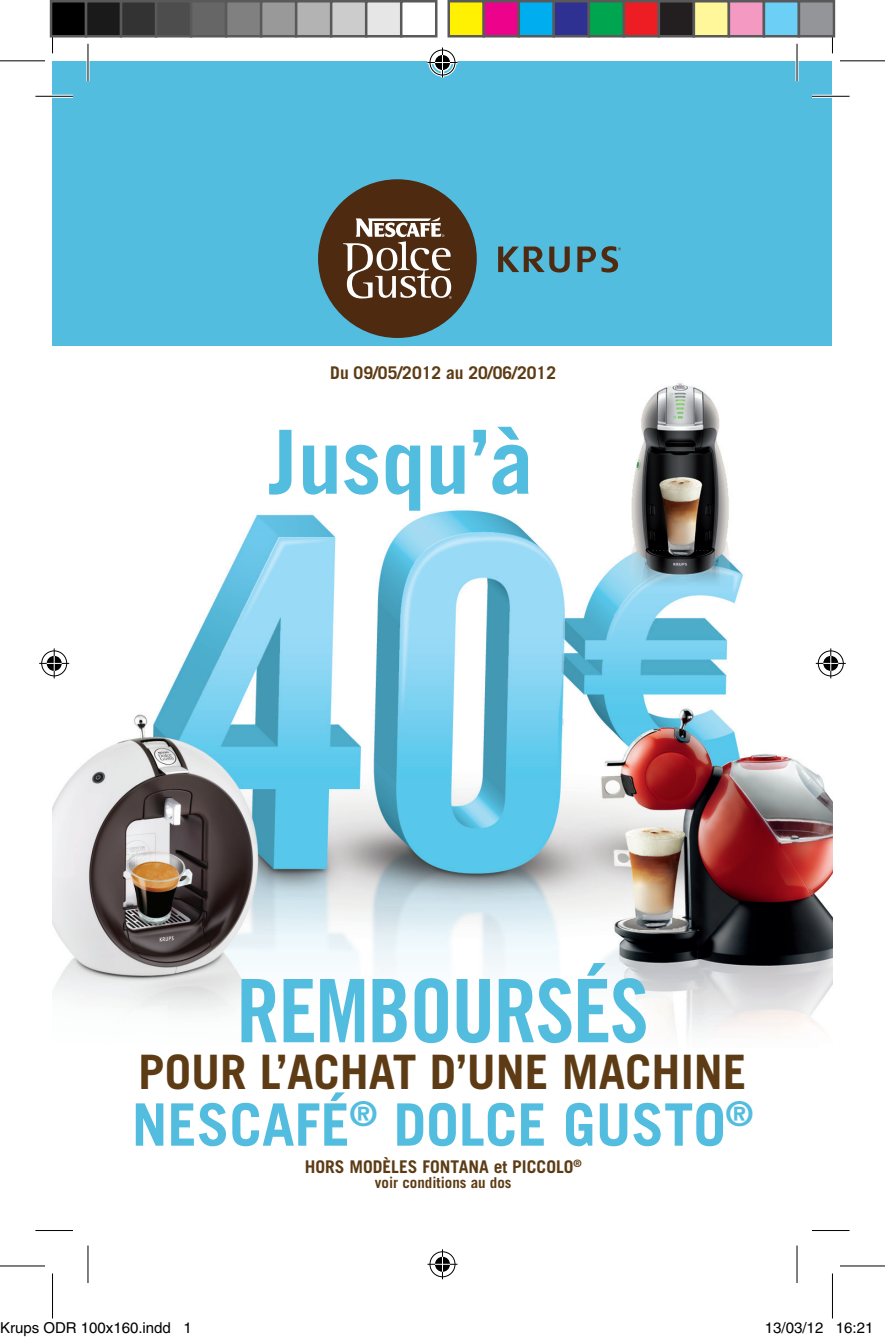
<style>
.page{position:relative;width:885px;height:1341px;background:#fff}
.page>*{position:absolute;margin:0;border:0;box-sizing:border-box;transform-origin:0 0}
.t1{font:700 88.5px "Trade Gothic";color:#53bddf}
.t2{font:87.5px "Trade Gothic Bold Cond Twenty";letter-spacing:-.02em;color:#53bddf}
.t3{font:700 58.5px "Trade Gothic";color:#53bddf}
.t4{font:700 47.5px "Trade Gothic";color:#5d3b14}
.t5{font:700 17.5px "Trade Gothic";color:#5d3b14}
.t6{font:15px "Helvetica";color:#000}
.t7{font:700 15px "Trade Gothic";color:#5d3b14}
</style>
<div class="page">
<img style="left:52px;top:345px;width:780px;height:920px">
<div style="left:52px;top:61px;width:780px;height:284px;background:#53bddf"></div>
<svg style="left:498px;top:246px;width:71px;height:26px"></svg>
<svg style="left:577px;top:246px;width:44px;height:26px"></svg>
<div style="left:318px;top:179px;width:159px;height:159px;background:#4e2a11;border-radius:50%"></div>
<svg style="left:343px;top:217px;width:108px;height:82px"></svg>
<hr style="left:35px;top:95px;width:38px;height:3px;background:#fff">
<hr style="left:812px;top:95px;width:37px;height:3px;background:#fff">
<hr style="left:35px;top:1229px;width:38px;height:3px;background:#fff">
<hr style="left:812px;top:1229px;width:37px;height:3px;background:#fff">
<hr style="left:86px;top:44px;width:3px;height:37px;background:#fff">
<hr style="left:86px;top:1245px;width:3px;height:38px;background:#fff">
<hr style="left:795px;top:44px;width:3px;height:37px;background:#fff">
<hr style="left:795px;top:1245px;width:3px;height:38px;background:#fff">
<hr style="left:35px;top:96px;width:38px;height:1px;background:#000">
<hr style="left:812px;top:96px;width:37px;height:1px;background:#000">
<hr style="left:35px;top:1230px;width:38px;height:1px;background:#000">
<hr style="left:812px;top:1230px;width:37px;height:1px;background:#000">
<hr style="left:88px;top:44px;width:1px;height:37px;background:#000">
<hr style="left:88px;top:1245px;width:1px;height:38px;background:#000">
<hr style="left:796px;top:44px;width:1px;height:37px;background:#000">
<hr style="left:796px;top:1245px;width:1px;height:38px;background:#000">
<hr style="left:0;top:60px;width:45px;height:1px;background:#000">
<hr style="left:840px;top:60px;width:45px;height:1px;background:#000">
<hr style="left:0;top:1265px;width:45px;height:1px;background:#000">
<hr style="left:840px;top:1265px;width:45px;height:1px;background:#000">
<hr style="left:52px;top:8px;width:1px;height:45px;background:#000">
<hr style="left:52px;top:1273px;width:1px;height:45px;background:#000">
<hr style="left:832px;top:8px;width:1px;height:45px;background:#000">
<hr style="left:832px;top:1273px;width:1px;height:45px;background:#000">
<div style="left:428px;top:48px;width:28px;height:29px;border:3px solid #fff;border-radius:50%"></div>
<hr style="left:427px;top:61px;width:30px;height:3px;background:#fff">
<hr style="left:441px;top:48px;width:3px;height:30px;background:#fff">
<div style="left:433px;top:53px;width:18px;height:19px;border:3px solid #fff;border-radius:50%"></div>
<div style="left:429px;top:50px;width:26px;height:25px;border:1px solid #000;border-radius:50%"></div>
<hr style="left:427px;top:62px;width:30px;height:1px;background:#000">
<hr style="left:442px;top:48px;width:1px;height:30px;background:#000">
<svg style="left:435px;top:55px;width:15px;height:15px"></svg>
<div style="left:428px;top:1250px;width:28px;height:28px;border:3px solid #fff;border-radius:50%"></div>
<hr style="left:427px;top:1262px;width:30px;height:3px;background:#fff">
<hr style="left:441px;top:1249px;width:3px;height:30px;background:#fff">
<div style="left:433px;top:1255px;width:18px;height:18px;border:3px solid #fff;border-radius:50%"></div>
<div style="left:429px;top:1251px;width:26px;height:26px;border:1px solid #000;border-radius:50%"></div>
<hr style="left:427px;top:1263px;width:30px;height:1px;background:#000">
<hr style="left:442px;top:1249px;width:1px;height:30px;background:#000">
<svg style="left:435px;top:1256px;width:15px;height:15px"></svg>
<div style="left:40px;top:649px;width:28px;height:28px;border:3px solid #fff;border-radius:50%"></div>
<hr style="left:39px;top:662px;width:30px;height:3px;background:#fff">
<hr style="left:53px;top:648px;width:3px;height:30px;background:#fff">
<div style="left:45px;top:654px;width:18px;height:18px;border:3px solid #fff;border-radius:50%"></div>
<div style="left:41px;top:650px;width:26px;height:26px;border:1px solid #000;border-radius:50%"></div>
<hr style="left:39px;top:663px;width:30px;height:1px;background:#000">
<hr style="left:54px;top:648px;width:1px;height:30px;background:#000">
<svg style="left:47px;top:656px;width:15px;height:15px"></svg>
<div style="left:816px;top:649px;width:28px;height:28px;border:3px solid #fff;border-radius:50%"></div>
<hr style="left:815px;top:662px;width:30px;height:3px;background:#fff">
<hr style="left:829px;top:648px;width:3px;height:30px;background:#fff">
<div style="left:821px;top:654px;width:18px;height:18px;border:3px solid #fff;border-radius:50%"></div>
<div style="left:818px;top:650px;width:25px;height:26px;border:1px solid #000;border-radius:50%"></div>
<hr style="left:815px;top:663px;width:30px;height:1px;background:#000">
<hr style="left:830px;top:648px;width:1px;height:30px;background:#000">
<svg style="left:823px;top:656px;width:15px;height:15px"></svg>
<div style="left:51px;top:1px;width:35px;height:35px;background:#000"></div>
<div style="left:50px;top:0;width:37px;height:38px;border:2px solid #595959"></div>
<div style="left:86px;top:1px;width:35px;height:35px;background:#1a1a1a"></div>
<div style="left:85px;top:0;width:37px;height:38px;border:2px solid #595959"></div>
<div style="left:121px;top:1px;width:35px;height:35px;background:#333"></div>
<div style="left:120px;top:0;width:37px;height:38px;border:2px solid #595959"></div>
<div style="left:156px;top:1px;width:35px;height:35px;background:#4d4d4d"></div>
<div style="left:155px;top:0;width:37px;height:38px;border:2px solid #595959"></div>
<div style="left:191px;top:1px;width:35px;height:35px;background:#666"></div>
<div style="left:190px;top:0;width:37px;height:38px;border:2px solid #595959"></div>
<div style="left:226px;top:1px;width:35px;height:35px;background:#808080"></div>
<div style="left:225px;top:0;width:37px;height:38px;border:2px solid #595959"></div>
<div style="left:261px;top:1px;width:35px;height:35px;background:#999"></div>
<div style="left:260px;top:0;width:37px;height:38px;border:2px solid #595959"></div>
<div style="left:296px;top:1px;width:35px;height:35px;background:#b3b3b3"></div>
<div style="left:295px;top:0;width:37px;height:38px;border:2px solid #595959"></div>
<div style="left:331px;top:1px;width:35px;height:35px;background:#ccc"></div>
<div style="left:330px;top:0;width:37px;height:38px;border:2px solid #595959"></div>
<div style="left:366px;top:1px;width:35px;height:35px;background:#e6e6e6"></div>
<div style="left:365px;top:0;width:37px;height:38px;border:2px solid #595959"></div>
<div style="left:400px;top:0;width:37px;height:38px;border:2px solid #595959"></div>
<div style="left:449px;top:1px;width:35px;height:35px;background:#fff101"></div>
<div style="left:447px;top:0;width:38px;height:38px;border:2px solid #595959"></div>
<div style="left:484px;top:1px;width:35px;height:35px;background:#ed028c"></div>
<div style="left:482px;top:0;width:38px;height:38px;border:2px solid #595959"></div>
<div style="left:519px;top:1px;width:35px;height:35px;background:#00aeef"></div>
<div style="left:517px;top:0;width:38px;height:38px;border:2px solid #595959"></div>
<div style="left:554px;top:1px;width:35px;height:35px;background:#2e3092"></div>
<div style="left:552px;top:0;width:38px;height:38px;border:2px solid #595959"></div>
<div style="left:589px;top:1px;width:35px;height:35px;background:#00a54f"></div>
<div style="left:587px;top:0;width:38px;height:38px;border:2px solid #595959"></div>
<div style="left:624px;top:1px;width:35px;height:35px;background:#ee1d23"></div>
<div style="left:622px;top:0;width:38px;height:38px;border:2px solid #595959"></div>
<div style="left:659px;top:1px;width:35px;height:35px;background:#231f20"></div>
<div style="left:657px;top:0;width:38px;height:38px;border:2px solid #595959"></div>
<div style="left:694px;top:1px;width:35px;height:35px;background:#fff79a"></div>
<div style="left:692px;top:0;width:38px;height:38px;border:2px solid #595959"></div>
<div style="left:729px;top:1px;width:35px;height:35px;background:#f499c2"></div>
<div style="left:727px;top:0;width:38px;height:38px;border:2px solid #595959"></div>
<div style="left:764px;top:1px;width:35px;height:35px;background:#6bcff6"></div>
<div style="left:762px;top:0;width:38px;height:38px;border:2px solid #595959"></div>
<div style="left:799px;top:1px;width:35px;height:35px;background:#939598"></div>
<div style="left:797px;top:0;width:38px;height:38px;border:2px solid #595959"></div>
<div style="left:91px;top:1323px;width:5px;height:10px;border:1px solid #fff;border-radius:50%"></div>
<div style="left:89px;top:1322px;width:8px;height:12px;border:1px solid #fff;border-radius:50%"></div>
<div style="left:99px;top:1323px;width:5px;height:10px;border:1px solid #fff;border-radius:50%"></div>
<div style="left:98px;top:1322px;width:8px;height:12px;border:1px solid #fff;border-radius:50%"></div>
<svg style="left:104px;top:1323px;width:2px;height:10px"></svg>
<div style="left:132px;top:1323px;width:5px;height:10px;border:1px solid #fff;border-radius:50%"></div>
<div style="left:130px;top:1322px;width:8px;height:12px;border:1px solid #fff;border-radius:50%"></div>
<div style="left:787px;top:1323px;width:5px;height:10px;border:1px solid #fff;border-radius:50%"></div>
<div style="left:785px;top:1322px;width:9px;height:12px;border:1px solid #fff;border-radius:50%"></div>
<p class="t5" style="left:330px;top:362px;width:227px">Du 09/05/2012 au 20/06/2012</p>
<h1 class="t1" style="left:268px;top:408px;width:267px">Jusqu’à</h1>
<h2 class="t2" style="left:236px;top:958px;width:414px">REMBOURSÉS</h2>
<h3 class="t4" style="left:138px;top:1042px;width:610px">POUR L’ACHAT D’UNE MACHINE</h3>
<h3 class="t3" style="left:132px;top:1089px;width:623px">NESCAFÉ<sup>®</sup> DOLCE GUSTO<sup>®</sup></h3>
<p class="t5" style="left:305px;top:1156px;width:278px">HORS MODÈLES FONTANA et PICCOLO<sup>®</sup></p>
<p class="t7" style="left:375px;top:1173px;width:138px">voir conditions au dos</p>
<p class="t6" style="left:0;top:1319px;width:193px">Krups ODR 100x160.indd 1</p>
<p class="t6" style="left:765px;top:1319px;width:110px">13/03/12 16:21</p>
</div>
